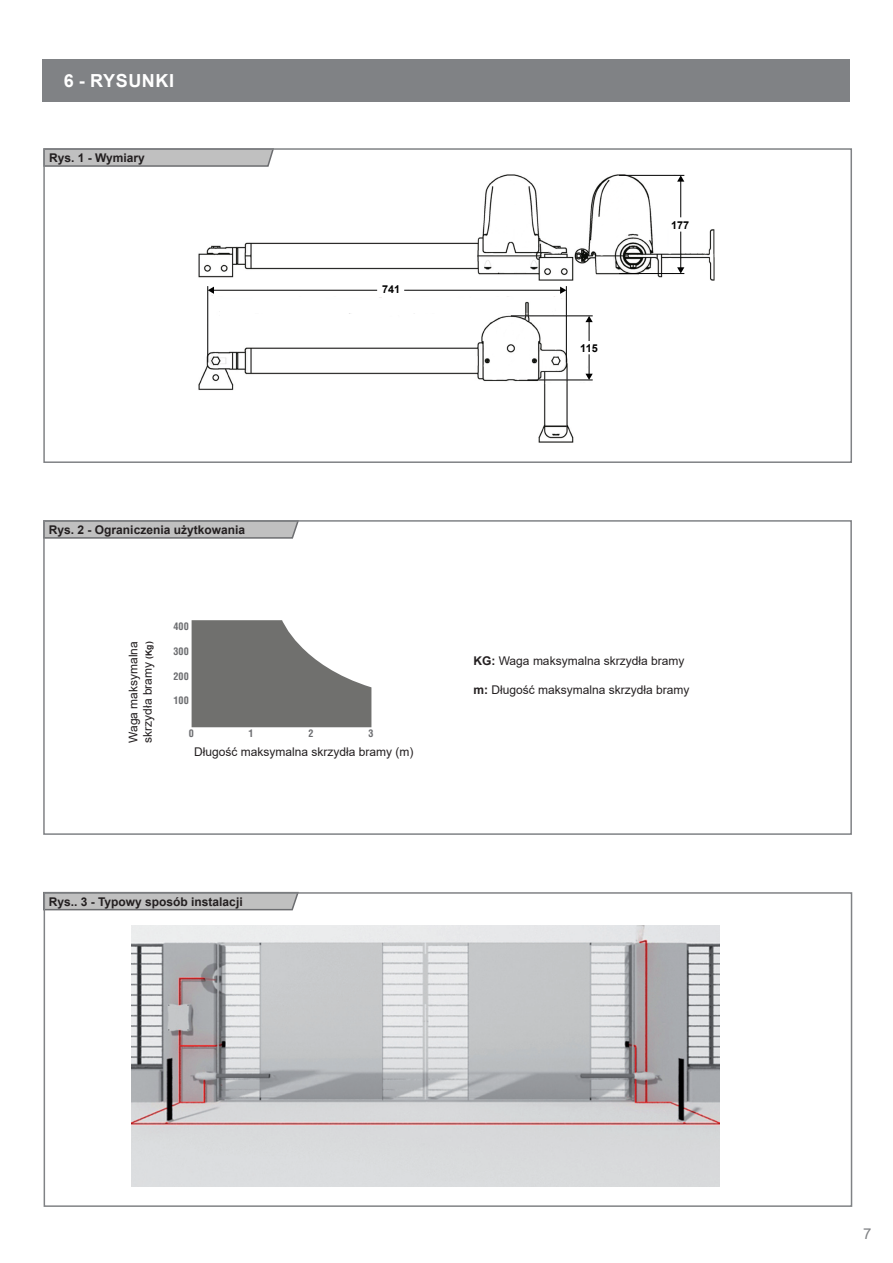
<style>
.page{position:relative;width:893px;height:1263px;background:#fff}
.page>*{position:absolute;margin:0;border:0;box-sizing:border-box;transform-origin:0 0}
.t1{font:700 18px "Arial";letter-spacing:.035em;color:#fff}
.t2{font:15px "Arial";color:#808285}
.t3{font:12px/14.4px "Arial";color:#231f20}
.t4{font:700 12px "Arial";color:#231f20}
.t5{font:700 10.95px "Arial";color:#000}
.t6{font:700 condensed 10.2px "Helvetica LT Std";color:#6c6d70}
.s1{font-weight:700;font-size:8.55px}
.s2{font-weight:700}
</style>
<div class="page">
<div style="left:43px;top:60px;width:807px;height:42px;background:#808285"></div>
<svg style="left:46px;top:151px;width:228px;height:16px;background:#b9b9b9"></svg>
<div style="left:43px;top:148px;width:809px;height:315px;border:2px solid #808285"></div>
<svg style="left:46px;top:523px;width:252px;height:16px;background:#b9b9b9"></svg>
<div style="left:43px;top:520px;width:809px;height:315px;border:2px solid #808285"></div>
<svg style="left:43px;top:891px;width:256px;height:20px;background:#bdbdbe"></svg>
<div style="left:44px;top:892px;width:808px;height:315px;border:2px solid #808285"></div>
<img style="left:198px;top:174px;width:517px;height:269px">
<hr style="left:680px;top:181px;width:1px;height:36px;background:#000">
<svg style="left:677px;top:176px;width:7px;height:6px"></svg>
<hr style="left:213px;top:290px;width:164px;height:1px;background:#000">
<svg style="left:208px;top:287px;width:6px;height:7px"></svg>
<hr style="left:404px;top:290px;width:157px;height:1px;background:#000">
<svg style="left:560px;top:287px;width:6px;height:7px"></svg>
<hr style="left:680px;top:232px;width:1px;height:36px;background:#000">
<svg style="left:677px;top:267px;width:7px;height:6px"></svg>
<hr style="left:619px;top:175px;width:65px;height:1px;background:#000">
<hr style="left:207px;top:286px;width:1px;height:76px;background:#000">
<hr style="left:566px;top:286px;width:1px;height:76px;background:#000">
<hr style="left:619px;top:273px;width:65px;height:1px;background:#000">
<svg style="left:585px;top:316px;width:8px;height:25px"></svg>
<svg style="left:585px;top:354px;width:8px;height:26px"></svg>
<hr style="left:511px;top:315px;width:82px;height:1px;background:#000">
<hr style="left:527px;top:380px;width:66px;height:1px;background:#000">
<svg style="left:192px;top:620px;width:179px;height:107px"></svg>
<img style="left:132px;top:925px;width:587px;height:261px">
<p class="t1" style="left:64px;top:68px;width:112px">6 - RYSUNKI</p>
<p class="t4" style="left:49px;top:149px;width:97px">Rys. 1 - Wymiary</p>
<p class="t5" style="left:382px;top:282px;width:20px">741</p>
<p class="t5" style="left:580px;top:340px;width:19px">115</p>
<p class="t5" style="left:671px;top:217px;width:20px">177</p>
<p class="t4" style="left:49px;top:521px;width:198px">Rys. 2 - Ograniczenia użytkowania</p>
<p class="t3" style="left:126px;top:743px;width:103px;rotate:-90deg">Waga maksymalna skrzydła bramy <span class="s1">(Kg)</span></p>
<p class="t6" style="left:174px;top:619px;width:17px">400</p>
<p class="t6" style="left:174px;top:644px;width:17px">300</p>
<p class="t6" style="left:174px;top:670px;width:17px">200</p>
<p class="t6" style="left:174px;top:694px;width:17px">100</p>
<p class="t6" style="left:189px;top:727px;width:7px">0</p>
<p class="t6" style="left:249px;top:727px;width:7px">1</p>
<p class="t6" style="left:308px;top:727px;width:7px">2</p>
<p class="t6" style="left:369px;top:727px;width:7px">3</p>
<p class="t3" style="left:194px;top:745px;width:221px">Długość maksymalna skrzydła bramy (m)</p>
<p class="t4" style="left:49px;top:893px;width:195px">Rys.. 3 - Typowy sposób instalacji</p>
<p class="t3" style="left:473px;top:653px;width:212px"><span class="s2">KG:</span> Waga maksymalna skrzydła bramy</p>
<p class="t3" style="left:473px;top:682px;width:218px"><span class="s2">m:</span> Długość maksymalna skrzydła bramy</p>
<p class="t2" style="left:863px;top:1223px;width:10px">7</p>
</div>
